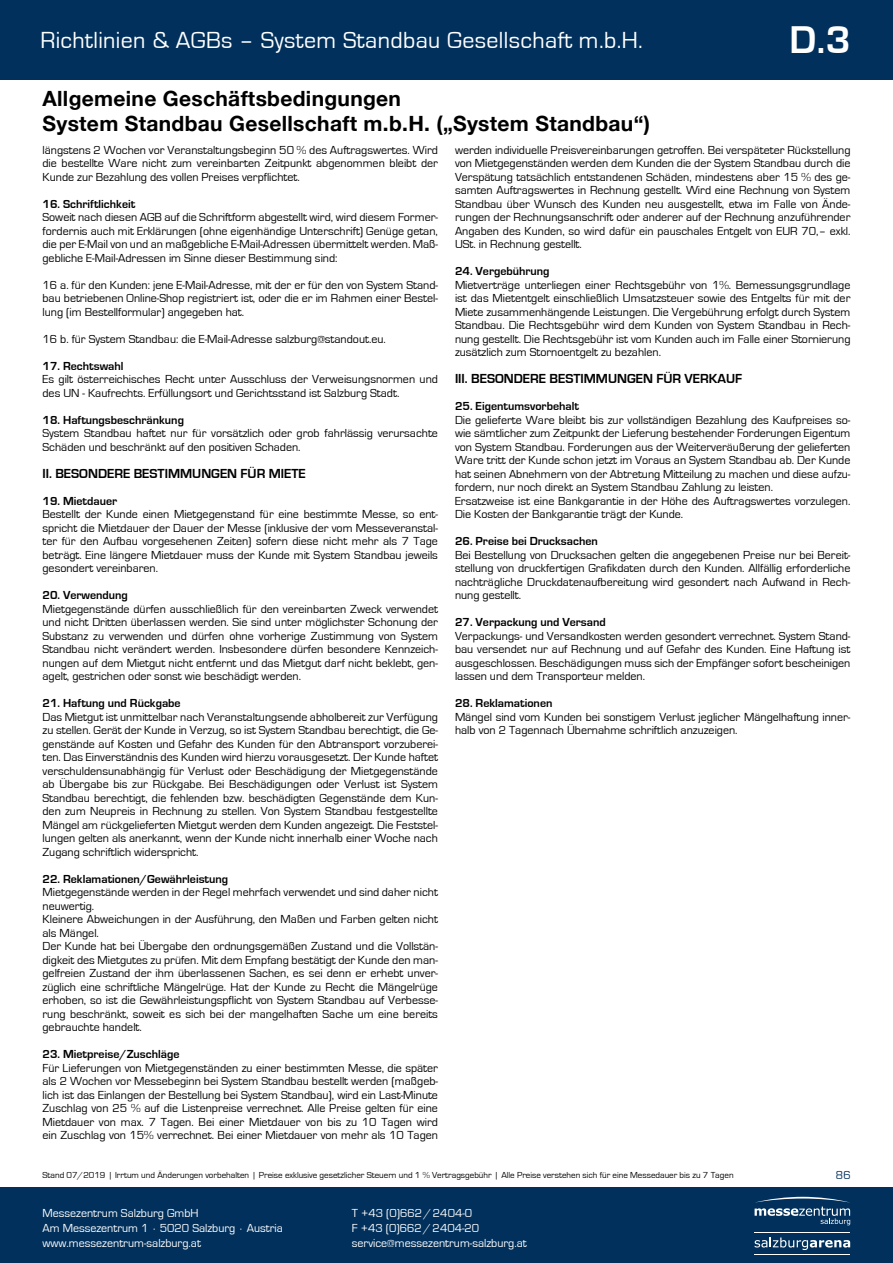
<style>
.page{position:relative;width:893px;height:1263px;background:#fff}
.page>*{position:absolute;margin:0;border:0;box-sizing:border-box;transform-origin:0 0}
.t1{font:700 39.9px "Eurostile";color:#fff}
.t2{font:24px "Eurostile";letter-spacing:.015em;color:#fff}
.t3{font:700 21px/25.5px "Helvetica Neue";letter-spacing:.015em;color:#000}
.t4{font:700 13.5px "Eurostile";color:#000}
.t5{font:12px/13.5px "Eurostile";color:#000;text-align:justify}
.t6{font:700 12px "Eurostile";color:#000}
.t7{font:12px/15px "Eurostile";color:#fff}
.t8{font:12px "Eurostile";color:#00305b}
.t9{font:9px "Eurostile";color:#000}
</style>
<div class="page">
<div style="left:0;top:0;width:893px;height:79px;background:#00305b"></div>
<div style="left:0;top:1187px;width:893px;height:76px;background:#00305b"></div>
<hr style="left:755px;top:1232px;width:95px;height:1px;background:#fff">
<hr style="left:755px;top:1254px;width:95px;height:1px;background:#fff">
<svg style="left:755px;top:1237px;width:95px;height:13px"></svg>
<svg style="left:754px;top:1197px;width:96px;height:28px"></svg>
<h2 class="t2" style="left:40px;top:27px;width:604px">Richtlinien &amp; AGBs – System Standbau Gesellschaft m.b.H.</h2>
<h3 class="t3" style="left:43px;top:86px;width:609px">Allgemeine Geschäftsbedingungen<br>System Standbau Gesellschaft m.b.H. („System Standbau“)</h3>
<h1 class="t1" style="left:789px;top:18px;width:63px">D.3</h1>
<p class="t5" style="left:43px;top:143px;width:397px">längstens 2 Wochen vor Veranstaltungsbeginn 50 % des Auftragswertes. Wird die bestellte Ware nicht zum vereinbarten Zeitpunkt abgenommen bleibt der Kunde zur Bezahlung des vollen Preises verpflichtet.</p>
<p class="t6" style="left:43px;top:197px;width:94px">16. Schriftlichkeit</p>
<p class="t5" style="left:43px;top:211px;width:397px">Soweit nach diesen AGB auf die Schriftform abgestellt wird, wird diesem Former&shy;fordernis auch mit Erklärungen (ohne eigenhändige Unterschrift) Genüge getan, die per E-Mail von und an maßgebliche E-Mail-Adressen übermittelt werden. Maß&shy;gebliche E-Mail-Adressen im Sinne dieser Bestimmung sind:</p>
<p class="t5" style="left:43px;top:278px;width:397px">16 a. für den Kunden: jene E-Mail-Adresse, mit der er für den von System Stand&shy;bau betriebenen Online-Shop registriert ist, oder die er im Rahmen einer Bestel&shy;lung (im Bestellformular) angegeben hat.</p>
<p class="t5" style="left:43px;top:332px;width:345px">16 b. für System Standbau: die E-Mail-Adresse salzburg@standout.eu.</p>
<p class="t6" style="left:43px;top:359px;width:83px">17. Rechtswahl</p>
<p class="t5" style="left:43px;top:373px;width:397px">Es gilt österreichisches Recht unter Ausschluss der Verweisungsnormen und des UN - Kaufrechts. Erfüllungsort und Gerichtsstand ist Salzburg Stadt.</p>
<p class="t6" style="left:43px;top:413px;width:143px">18. Haftungsbeschränkung</p>
<p class="t5" style="left:43px;top:427px;width:397px">System Standbau haftet nur für vorsätzlich oder grob fahrlässig verursachte<br>Schäden und beschränkt auf den positiven Schaden.</p>
<p class="t4" style="left:43px;top:466px;width:265px">II. BESONDERE BESTIMMUNGEN FÜR MIETE</p>
<p class="t6" style="left:43px;top:494px;width:76px">19. Mietdauer</p>
<p class="t5" style="left:43px;top:508px;width:397px">Bestellt der Kunde einen Mietgegenstand für eine bestimmte Messe, so ent&shy;spricht die Mietdauer der Dauer der Messe (inklusive der vom Messeveranstal&shy;ter für den Aufbau vorgesehenen Zeiten) sofern diese nicht mehr als 7 Tage beträgt. Eine längere Mietdauer muss der Kunde mit System Standbau jeweils gesondert vereinbaren.</p>
<p class="t6" style="left:43px;top:589px;width:87px">20. Verwendung</p>
<p class="t5" style="left:43px;top:602px;width:397px">Mietgegenstände dürfen ausschließlich für den vereinbarten Zweck verwendet und nicht Dritten überlassen werden. Sie sind unter möglichster Schonung der Substanz zu verwenden und dürfen ohne vorherige Zustimmung von System Standbau nicht verändert werden. Insbesondere dürfen besondere Kennzeich&shy;nungen auf dem Mietgut nicht entfernt und das Mietgut darf nicht beklebt, gen&shy;agelt, gestrichen oder sonst wie beschädigt werden.</p>
<p class="t6" style="left:43px;top:697px;width:140px">21. Haftung und Rückgabe</p>
<p class="t5" style="left:43px;top:710px;width:397px">Das Mietgut ist unmittelbar nach Veranstaltungsende abholbereit zur Verfügung zu stellen. Gerät der Kunde in Verzug, so ist System Standbau berechtigt, die Ge&shy;genstände auf Kosten und Gefahr des Kunden für den Abtransport vorzuberei&shy;ten. Das Einverständnis des Kunden wird hierzu vorausgesetzt. Der Kunde haftet verschuldensunabhängig für Verlust oder Beschädigung der Mietgegenstände ab Übergabe bis zur Rückgabe. Bei Beschädigungen oder Verlust ist System Standbau berechtigt, die fehlenden bzw. beschädigten Gegenstände dem Kun&shy;den zum Neupreis in Rechnung zu stellen. Von System Standbau festgestellte Mängel am rückgelieferten Mietgut werden dem Kunden angezeigt. Die Feststel&shy;lungen gelten als anerkannt, wenn der Kunde nicht innerhalb einer Woche nach Zugang schriftlich widerspricht.</p>
<p class="t6" style="left:43px;top:872px;width:187px">22. Reklamationen/Gewährleistung</p>
<p class="t5" style="left:43px;top:886px;width:397px;text-align:left">Mietgegenstände werden in der Regel mehrfach verwendet und sind daher nicht neuwertig.<br>Kleinere Abweichungen in der Ausführung, den Maßen und Farben gelten nicht als Mängel.<br>Der Kunde hat bei Übergabe den ordnungsgemäßen Zustand und die Vollstän&shy;digkeit des Mietgutes zu prüfen. Mit dem Empfang bestätigt der Kunde den man&shy;gelfreien Zustand der ihm überlassenen Sachen, es sei denn er erhebt unver&shy;züglich eine schriftliche Mängelrüge. Hat der Kunde zu Recht die Mängelrüge erhoben, so ist die Gewährleistungspflicht von System Standbau auf Verbesse&shy;rung beschränkt, soweit es sich bei der mangelhaften Sache um eine bereits gebrauchte handelt.</p>
<p class="t6" style="left:43px;top:1048px;width:138px">23. Mietpreise/Zuschläge</p>
<p class="t5" style="left:43px;top:1061px;width:397px">Für Lieferungen von Mietgegenständen zu einer bestimmten Messe, die später als 2 Wochen vor Messebeginn bei System Standbau bestellt werden (maßgeb&shy;lich ist das Einlangen der Bestellung bei System Standbau), wird ein Last-Minute Zuschlag von 25 % auf die Listenpreise verrechnet. Alle Preise gelten für eine Mietdauer von max. 7 Tagen. Bei einer Mietdauer von bis zu 10 Tagen wird ein Zuschlag von 15% verrechnet. Bei einer Mietdauer von mehr als 10 Tagen</p>
<p class="t5" style="left:455px;top:143px;width:397px">werden individuelle Preisvereinbarungen getroffen. Bei verspäteter Rückstellung von Mietgegenständen werden dem Kunden die der System Standbau durch die Verspätung tatsächlich entstandenen Schäden, mindestens aber 15 % des ge&shy;samten Auftragswertes in Rechnung gestellt. Wird eine Rechnung von System Standbau über Wunsch des Kunden neu ausgestellt, etwa im Falle von Ände&shy;rungen der Rechnungsanschrift oder anderer auf der Rechnung anzuführender Angaben des Kunden, so wird dafür ein pauschales Entgelt von EUR 70,– exkl.<br>USt. in Rechnung gestellt.</p>
<p class="t6" style="left:455px;top:265px;width:96px">24. Vergebührung</p>
<p class="t5" style="left:455px;top:278px;width:397px">Mietverträge unterliegen einer Rechtsgebühr von 1%. Bemessungsgrundlage ist das Mietentgelt einschließlich Umsatzsteuer sowie des Entgelts für mit der Miete zusammenhängende Leistungen. Die Vergebührung erfolgt durch System Standbau. Die Rechtsgebühr wird dem Kunden von System Standbau in Rech&shy;nung gestellt. Die Rechtsgebühr ist vom Kunden auch im Falle einer Stornierung zusätzlich zum Stornoentgelt zu bezahlen.</p>
<p class="t4" style="left:455px;top:371px;width:289px">III. BESONDERE BESTIMMUNGEN FÜR VERKAUF</p>
<p class="t6" style="left:455px;top:400px;width:125px">25. Eigentumsvorbehalt</p>
<p class="t5" style="left:455px;top:413px;width:397px;text-align:left">Die gelieferte Ware bleibt bis zur vollständigen Bezahlung des Kaufpreises so&shy;wie sämtlicher zum Zeitpunkt der Lieferung bestehender Forderungen Eigentum von System Standbau. Forderungen aus der Weiterveräußerung der gelieferten Ware tritt der Kunde schon jetzt im Voraus an System Standbau ab. Der Kunde hat seinen Abnehmern von der Abtretung Mitteilung zu machen und diese aufzu&shy;fordern, nur noch direkt an System Standbau Zahlung zu leisten.<br>Ersatzweise ist eine Bankgarantie in der Höhe des Auftragswertes vorzulegen.<br>Die Kosten der Bankgarantie trägt der Kunde.</p>
<p class="t6" style="left:455px;top:535px;width:144px">26. Preise bei Drucksachen</p>
<p class="t5" style="left:455px;top:548px;width:397px">Bei Bestellung von Drucksachen gelten die angegebenen Preise nur bei Bereit&shy;stellung von druckfertigen Grafikdaten durch den Kunden. Allfällig erforderliche nachträgliche Druckdatenaufbereitung wird gesondert nach Aufwand in Rech&shy;nung gestellt.</p>
<p class="t6" style="left:455px;top:616px;width:152px">27. Verpackung und Versand</p>
<p class="t5" style="left:455px;top:629px;width:397px">Verpackungs- und Versandkosten werden gesondert verrechnet. System Stand&shy;bau versendet nur auf Rechnung und auf Gefahr des Kunden. Eine Haftung ist ausgeschlossen. Beschädigungen muss sich der Empfänger sofort bescheinigen lassen und dem Transporteur melden.</p>
<p class="t6" style="left:455px;top:697px;width:99px">28. Reklamationen</p>
<p class="t5" style="left:455px;top:710px;width:397px">Mängel sind vom Kunden bei sonstigem Verlust jeglicher Mängelhaftung inner&shy;halb von 2 Tagennach Übernahme schriftlich anzuzeigen.</p>
<p class="t9" style="left:43px;top:1170px;width:693px">Stand 07/2019 | Irrtum und Änderungen vorbehalten | Preise exklusive gesetzlicher Steuern und 1 % Vertragsgebühr | Alle Preise verstehen sich für eine Messedauer bis zu 7 Tagen</p>
<p class="t7" style="left:42px;top:1206px;width:242px">Messezentrum Salzburg GmbH<br>Am Messezentrum 1 ∙ 5020 Salzburg ∙ Austria www.messezentrum-salzburg.at</p>
<p class="t7" style="left:352px;top:1206px;width:176px">T +43 (0)662/2404-0<br>F +43 (0)662/2404-20 service@messezentrum-salzburg.at</p>
<p class="t8" style="left:836px;top:1168px;width:16px">86</p>
</div>
